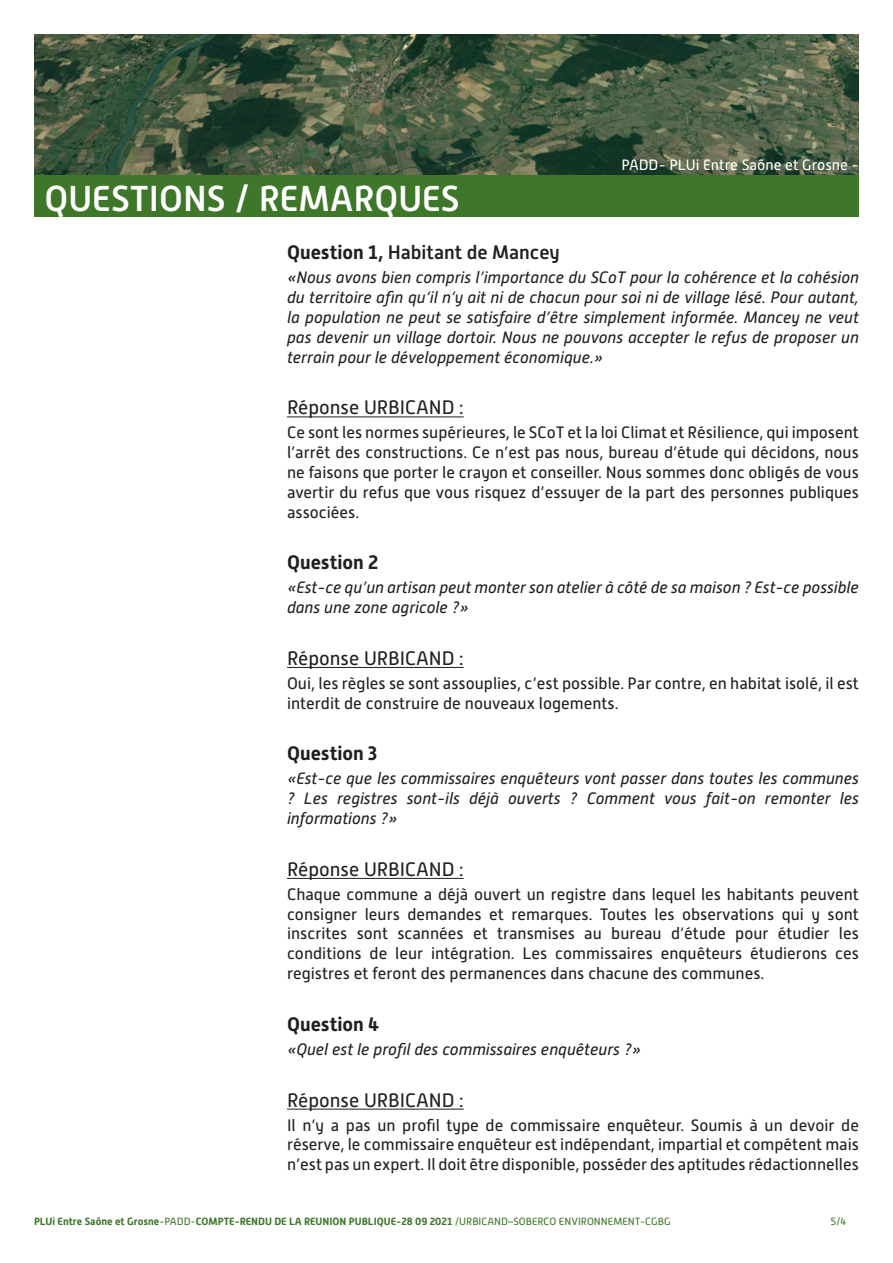
<style>
.page{position:relative;width:893px;height:1263px;background:#fff}
.page>*{position:absolute;margin:0;border:0;box-sizing:border-box;transform-origin:0 0}
.t1{font:500 36px "Alwyn New";color:#fff}
.TEXTE_10{font:19.5px "Alwyn New";color:#231f20}
.TEXTE_10-2{font:700 19.5px "Alwyn New";color:#231f20}
.TEXTE_10-3{font:500 19.5px "Alwyn New";color:#231f20}
.TEXTE_10-4{font:16.5px/19.8px "Alwyn New";color:#231f20;text-align:justify}
.TEXTE_10-5{font:italic 16.5px/19.8px "Alwyn New";color:#231f20;text-align:justify}
.t2{font:15px "Alwyn New";color:#fff}
.t3{font:700 10.5px "Alwyn New";color:#3e762a}
.t4{font:10.5px "Alwyn New";color:#3e762a}
.s1{font-weight:700}
.s2{font-weight:400}
</style>
<div class="page">
<img style="left:34px;top:34px;width:825px;height:141px">
<div style="left:34px;top:175px;width:825px;height:42px;background:#3e762a"></div>
<hr style="left:287px;top:417px;width:177px;height:1px;background:#231f20">
<hr style="left:287px;top:667px;width:177px;height:1px;background:#231f20">
<hr style="left:287px;top:878px;width:177px;height:1px;background:#231f20">
<hr style="left:287px;top:1109px;width:177px;height:1px;background:#231f20">
<p class="t1" style="left:45px;top:178px;width:417px">QUESTIONS / REMARQUES</p>
<p class="t2" style="left:621px;top:157px;width:239px">PADD- PLUi Entre Saône et Grosne -</p>
<p class="TEXTE_10-3" style="left:287px;top:242px;width:274px"><span class="s1">Question 1,</span> Habitant de Mancey</p>
<p class="TEXTE_10-5" style="left:287px;top:268px;width:573px">«Nous avons bien compris l’importance du SCoT pour la cohérence et la cohésion du territoire afin qu’il n’y ait ni de chacun pour soi ni de village lésé. Pour autant, la population ne peut se satisfaire d’être simplement informée. Mancey ne veut pas devenir un village dortoir. Nous ne pouvons accepter le refus de proposer un terrain pour le développement économique.»</p>
<p class="TEXTE_10" style="left:287px;top:397px;width:178px">Réponse URBICAND :</p>
<p class="TEXTE_10-4" style="left:287px;top:423px;width:573px">Ce sont les normes supérieures, le SCoT et la loi Climat et Résilience, qui imposent l’arrêt des constructions. Ce n’est pas nous, bureau d’étude qui décidons, nous ne faisons que porter le crayon et conseiller. Nous sommes donc obligés de vous avertir du refus que vous risquez d’essuyer de la part des personnes publiques associées.</p>
<p class="TEXTE_10-2" style="left:287px;top:551px;width:93px">Question 2</p>
<p class="TEXTE_10-5" style="left:287px;top:578px;width:573px">«Est-ce qu’un artisan peut monter son atelier à côté de sa maison ? Est-ce possible dans une zone agricole ?»</p>
<p class="TEXTE_10" style="left:287px;top:647px;width:178px">Réponse URBICAND :</p>
<p class="TEXTE_10-4" style="left:287px;top:673px;width:573px">Oui, les règles se sont assouplies, c’est possible. Par contre, en habitat isolé, il est interdit de construire de nouveaux logements.</p>
<p class="TEXTE_10-2" style="left:287px;top:742px;width:92px">Question 3</p>
<p class="TEXTE_10-5" style="left:287px;top:769px;width:573px">«Est-ce que les commissaires enquêteurs vont passer dans toutes les communes ? Les registres sont-ils déjà ouverts ? Comment vous fait-on remonter les informations ?»</p>
<p class="TEXTE_10" style="left:287px;top:858px;width:178px">Réponse URBICAND :</p>
<p class="TEXTE_10-4" style="left:287px;top:884px;width:573px">Chaque commune a déjà ouvert un registre dans lequel les habitants peuvent consigner leurs demandes et remarques. Toutes les observations qui y sont inscrites sont scannées et transmises au bureau d’étude pour étudier les conditions de leur intégration. Les commissaires enquêteurs étudierons ces registres et feront des permanences dans chacune des communes.</p>
<p class="TEXTE_10-2" style="left:287px;top:1013px;width:94px">Question 4</p>
<p class="TEXTE_10-5" style="left:287px;top:1039px;width:355px">«Quel est le profil des commissaires enquêteurs ?»</p>
<p class="TEXTE_10" style="left:287px;top:1089px;width:178px">Réponse URBICAND :</p>
<p class="TEXTE_10-4" style="left:287px;top:1115px;width:573px">Il n’y a pas un profil type de commissaire enquêteur. Soumis à un devoir de réserve, le commissaire enquêteur est indépendant, impartial et compétent mais n’est pas un expert. Il doit être disponible, posséder des aptitudes rédactionnelles</p>
<p class="t3" style="left:34px;top:1215px;width:638px">PLUi Entre Saône et Grosne<span class="s2">-PADD-</span>COMPTE-RENDU DE LA REUNION PUBLIQUE-28 09 2021 <span class="s2">/URBICAND–SOBERCO ENVIRONNEMENT-CGBG</span></p>
<p class="t4" style="left:831px;top:1216px;width:17px">5/4</p>
</div>
